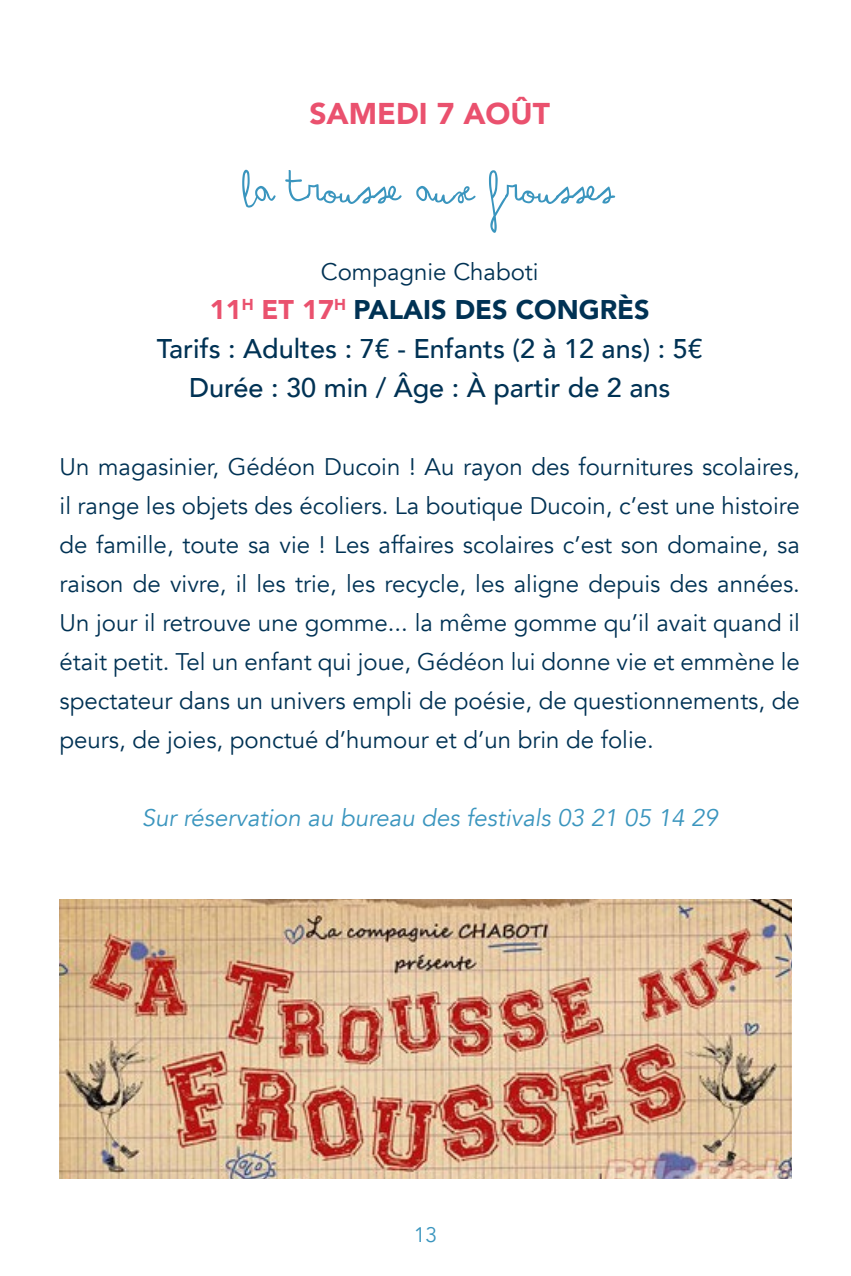
<style>
.page{position:relative;width:851px;height:1276px;background:#fff}
.page>*{position:absolute;margin:0;border:0;box-sizing:border-box;transform-origin:0 0}
.t1{font:66px "Arsenale White";color:#3a95be}
.t2{font:900 30px "Avenir";color:#ea516e}
.t3{font:500 27px/39px "Avenir";color:#003254;text-align:center}
.t4{font:24px/39px "Avenir";color:#003254;text-align:justify}
.t5{font:italic 24px "Avenir";color:#3a95be}
.t6{font:21px "Avenir";color:#3a95be}
.s1{font-weight:900;color:#ea516e}
.s2{font-weight:900}
</style>
<div class="page">
<img style="left:60px;top:900px;width:731px;height:278px">
<p class="t2" style="left:309px;top:88px;width:242px">SAMEDI 7 AOÛT</p>
<h1 class="t1" style="left:245px;top:141px;width:371px">La Trousse aux frousses</h1>
<p class="t4" style="left:321px;top:253px;width:219px">Compagnie Chaboti</p>
<p class="t3" style="left:157px;top:289px;width:547px"><span class="s1">11</span><sup>H</sup> <span class="s1">ET 17</span><sup>H</sup> <span class="s2">PALAIS DES CONGRÈS<br></span>Tarifs : Adultes : 7€ - Enfants (2 à 12 ans) : 5€<br>Durée : 30 min / Âge : À partir de 2 ans</p>
<p class="t4" style="left:60px;top:448px;width:741px">Un magasinier, Gédéon Ducoin ! Au rayon des fournitures scolaires, il range les objets des écoliers. La boutique Ducoin, c’est une histoire de famille, toute sa vie ! Les affaires scolaires c’est son domaine, sa raison de vivre, il les trie, les recycle, les aligne depuis des années.<br>Un jour il retrouve une gomme... la même gomme qu’il avait quand il était petit. Tel un enfant qui joue, Gédéon lui donne vie et emmène le spectateur dans un univers empli de poésie, de questionnements, de peurs, de joies, ponctué d’humour et d’un brin de folie.</p>
<p class="t5" style="left:142px;top:803px;width:577px">Sur réservation au bureau des festivals 03 21 05 14 29</p>
<p class="t6" style="left:414px;top:1222px;width:25px">13</p>
</div>
